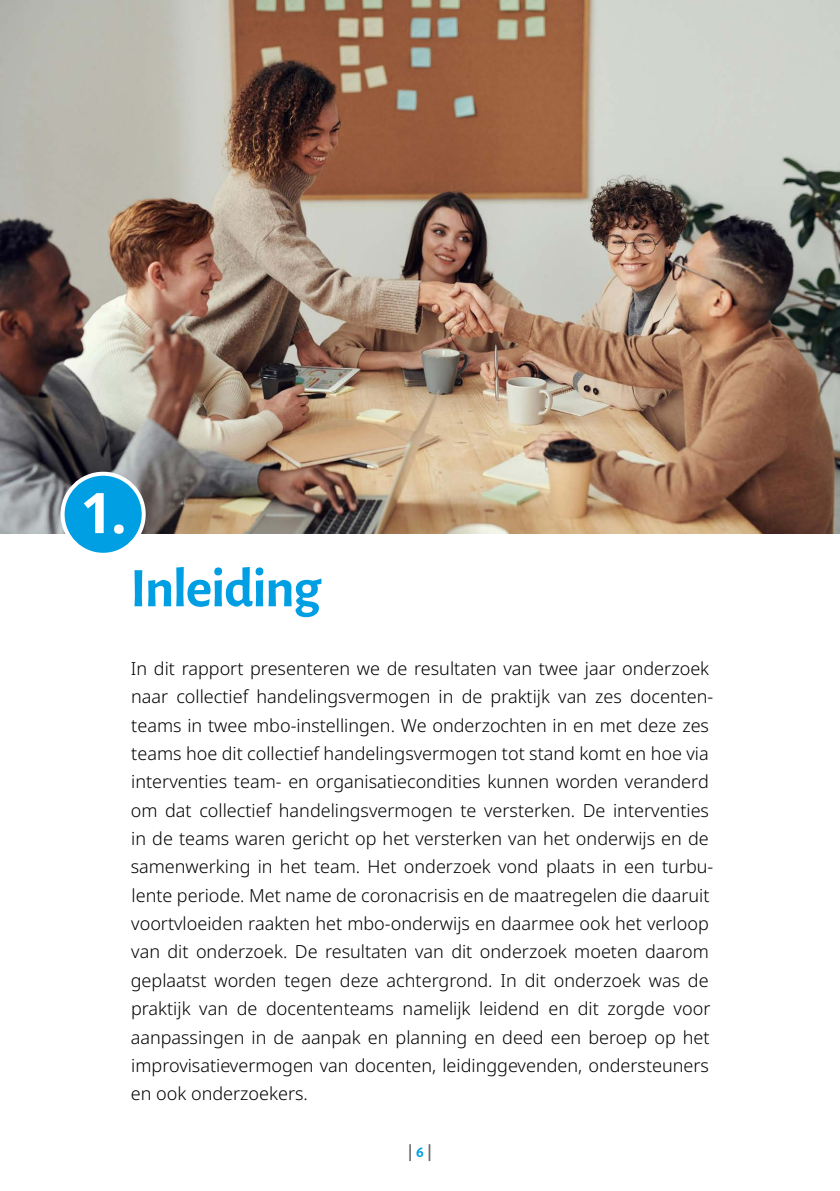
<style>
.page{position:relative;width:840px;height:1191px;background:#fff}
.page>*{position:absolute;margin:0;border:0;box-sizing:border-box;transform-origin:0 0}
._07_Binnenwerk_Hoofdstuk_titel{font:700 56px "Alegreya Sans";letter-spacing:-.03em;color:#009fe3}
._07_Binnenwerk_Hoofdstuk_titel_nummer{font:700 56px "Noto Sans";color:#fff}
._10_Broodtekst{font:300 18px/28.4px "Noto Sans";color:#000}
.t1{font:700 16px "Alegreya Sans";color:#666}
.s1{color:#009fe3}
</style>
<div class="page">
<img style="left:0;top:0;width:839px;height:533px">
<div style="left:63px;top:474px;width:81px;height:81px;background:#009fe3;border-radius:50%"></div>
<div style="left:61px;top:472px;width:85px;height:85px;border:4px solid #fff;border-radius:50%"></div>
<p class="_07_Binnenwerk_Hoofdstuk_titel_nummer" style="left:80px;top:473px;width:48px">1.</p>
<p class="_07_Binnenwerk_Hoofdstuk_titel" style="left:130px;top:547px;width:192px">Inleiding</p>
<p class="_10_Broodtekst" style="left:131px;top:654px;width:584px">In dit rapport presenteren we de resultaten van twee jaar onderzoek naar collectief handelingsvermogen in de praktijk van zes docenten&shy;teams in twee mbo-instellingen. We onderzochten in en met deze zes teams hoe dit collectief handelingsvermogen tot stand komt en hoe via interventies team- en organisatiecondities kunnen worden veranderd om dat collectief handelingsvermogen te versterken. De interventies in de teams waren gericht op het versterken van het onderwijs en de samenwerking in het team. Het onderzoek vond plaats in een turbu&shy;lente periode. Met name de coronacrisis en de maatregelen die daaruit voortvloeiden raakten het mbo-onderwijs en daarmee ook het verloop van dit onderzoek. De resultaten van dit onderzoek moeten daarom geplaatst worden tegen deze achtergrond. In dit onderzoek was de praktijk van de docententeams namelijk leidend en dit zorgde voor aanpassingen in de aanpak en planning en deed een beroep op het improvisatievermogen van docenten, leidinggevenden, ondersteuners en ook onderzoekers.</p>
<p class="t1" style="left:407px;top:1140px;width:26px">| <span class="s1">6</span> |</p>
</div>
